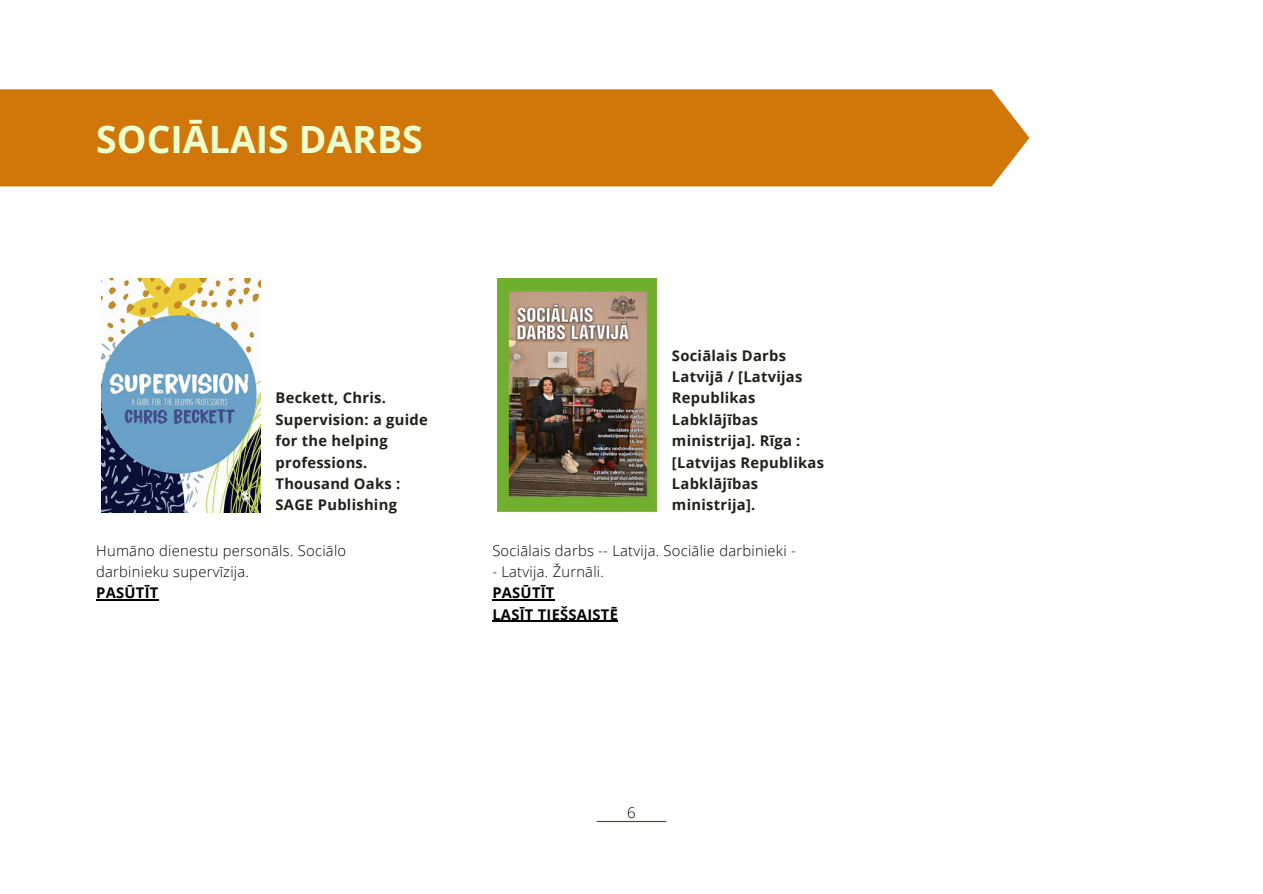
<style>
.page{position:relative;width:1263px;height:894px;background:#fff}
.page>*{position:absolute;margin:0;border:0;box-sizing:border-box;transform-origin:0 0}
.t1{font:700 37.5px "Open Sans";color:#edffcc}
.t2{font:300 15px "Open Sans";color:#000}
.t3{font:700 14.7px/21.3px "Open Sans";letter-spacing:.02em;color:#22201b}
.t4{font:300 14.7px/21.3px "Open Sans";letter-spacing:.02em;color:#000}
.t5{font:700 14.7px "Open Sans";letter-spacing:.02em;color:#000}
</style>
<div class="page">
<hr style="left:597px;top:820px;width:69px;height:1px;background:#3b5704">
<div style="left:0;top:89px;width:1029px;height:97px;background:#d17609"></div>
<img style="left:101px;top:278px;width:159px;height:234px">
<hr style="left:96px;top:599px;width:63px;height:1px;background:#000">
<img style="left:497px;top:278px;width:160px;height:233px">
<hr style="left:492px;top:599px;width:63px;height:1px;background:#000">
<hr style="left:492px;top:620px;width:126px;height:1px;background:#000">
<p class="t1" style="left:96px;top:112px;width:328px">SOCIĀLAIS DARBS</p>
<p class="t3" style="left:276px;top:387px;width:154px">Beckett, Chris.<br>Supervision: a guide for the helping professions.<br>Thousand Oaks :<br>SAGE Publishing</p>
<p class="t4" style="left:96px;top:539px;width:252px">Humāno dienestu personāls. Sociālo darbinieku supervīzija.</p>
<p class="t5" style="left:96px;top:582px;width:64px">PASŪTĪT</p>
<p class="t3" style="left:672px;top:344px;width:154px">Sociālais Darbs<br>Latvijā / [Latvijas<br>Republikas<br>Labklājības ministrija]. Rīga : [Latvijas Republikas<br>Labklājības ministrija].</p>
<p class="t4" style="left:492px;top:539px;width:305px">Sociālais darbs -- Latvija. Sociālie darbinieki -</p>
<p class="t4" style="left:492px;top:560px;width:113px">- Latvija. Žurnāli.</p>
<p class="t5" style="left:492px;top:582px;width:64px">PASŪTĪT</p>
<p class="t5" style="left:492px;top:603px;width:127px">LASĪT TIEŠSAISTĒ</p>
<p class="t2" style="left:627px;top:801px;width:10px">6</p>
</div>
